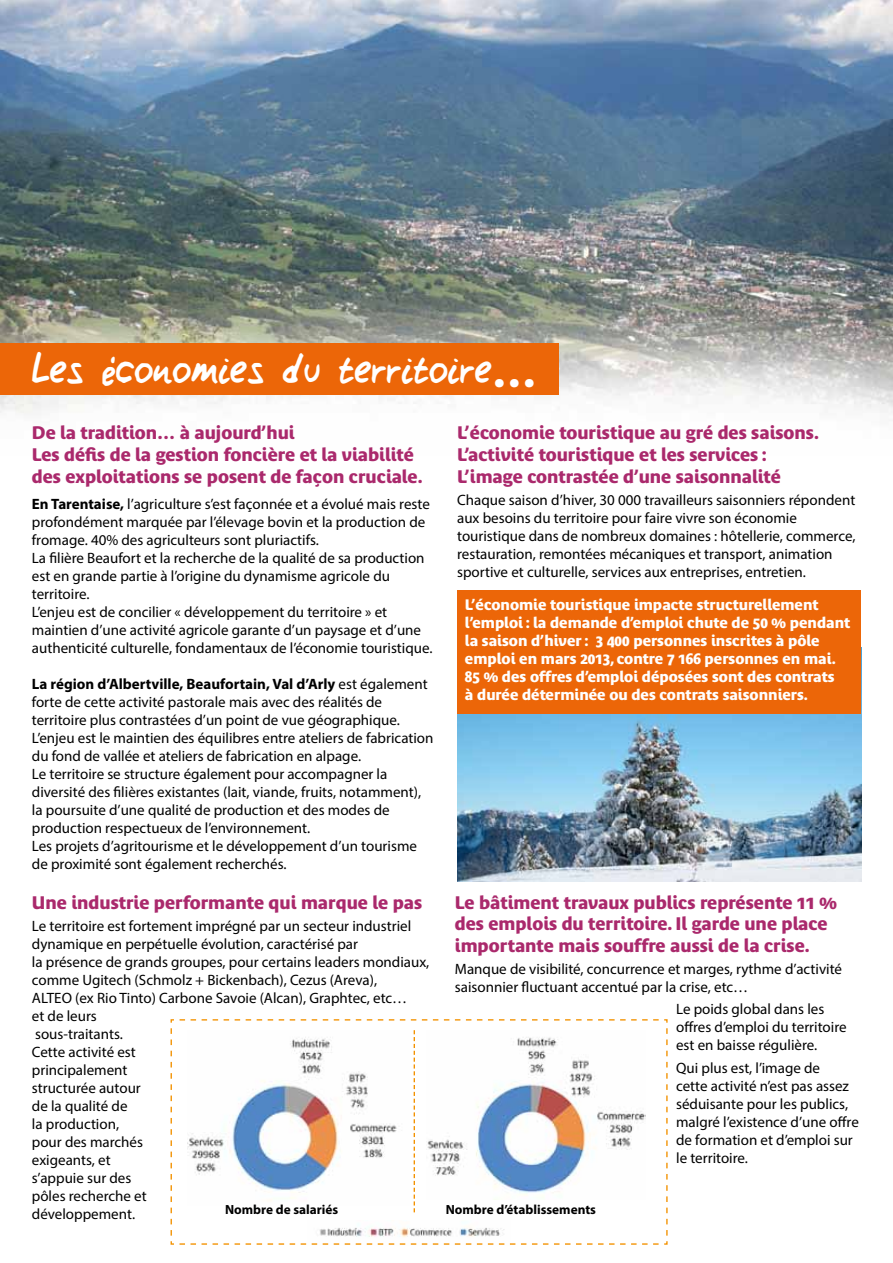
<style>
.page{position:relative;width:893px;height:1263px;background:#fff}
.page>*{position:absolute;margin:0;border:0;box-sizing:border-box;transform-origin:0 0}
.t1{font:45px "Claires Hand 3";color:#fff}
.t2{font:700 18px/21.6px "Bienvenue Beta";color:#aa296c}
.t3{font:15px/18px "Myriad Pro";color:#000}
.t4{font:700 15px/18px "Bienvenue Beta";color:#fff}
.t5{font:700 13.35px "Myriad Pro";color:#000}
.s1{font-family:"Bienvenue Beta";font-weight:700}
.s2{font-weight:700}
</style>
<div class="page">
<img style="left:0;top:0;width:893px;height:414px">
<img style="left:457px;top:714px;width:404px;height:167px">
<div style="left:457px;top:590px;width:404px;height:124px;background:#ec6608"></div>
<div style="left:0;top:343px;width:558px;height:52px;background:#ec6608"></div>
<svg style="left:170px;top:1019px;width:498px;height:226px"></svg>
<h1 class="t1" style="left:32px;top:351px;width:506px">Les économies du territoire<span class="s1">…</span></h1>
<p class="t2" style="left:32px;top:422px;width:392px">De la tradition… à aujourd’hui<br>Les défis de la gestion foncière et la viabilité des exploitations se posent de façon cruciale.</p>
<p class="t3" style="left:32px;top:495px;width:402px"><span class="s2">En Tarentaise,</span> l’agriculture s’est façonnée et a évolué mais reste profondément marquée par l’élevage bovin et la production de fromage. 40% des agriculteurs sont pluriactifs.<br>La filière Beaufort et la recherche de la qualité de sa production est en grande partie à l’origine du dynamisme agricole du territoire.<br>L’enjeu est de concilier « développement du territoire » et maintien d’une activité agricole garante d’un paysage et d’une authenticité culturelle, fondamentaux de l’économie touristique.</p>
<p class="t3" style="left:32px;top:675px;width:403px"><span class="s2">La région d’Albertville, Beaufortain, Val d’Arly</span> est également forte de cette activité pastorale mais avec des réalités de territoire plus contrastées d’un point de vue géographique.<br>L’enjeu est le maintien des équilibres entre ateliers de fabrication du fond de vallée et ateliers de fabrication en alpage.<br>Le territoire se structure également pour accompagner la diversité des filières existantes (lait, viande, fruits, notamment), la poursuite d’une qualité de production et des modes de production respectueux de l’environnement.<br>Les projets d’agritourisme et le développement d’un tourisme de proximité sont également recherchés.</p>
<p class="t2" style="left:32px;top:891px;width:392px">Une industrie performante qui marque le pas</p>
<p class="t3" style="left:32px;top:917px;width:399px">Le territoire est fortement imprégné par un secteur industriel dynamique en perpétuelle évolution, caractérisé par<br>la présence de grands groupes, pour certains leaders mondiaux, comme Ugitech (Schmolz + Bickenbach), Cezus (Areva),<br>ALTEO (ex Rio Tinto) Carbone Savoie (Alcan), Graphtec, etc…<br>et de leurs<br>sous-traitants.<br>Cette activité est<br>principalement<br>structurée autour<br>de la qualité de<br>la production,<br>pour des marchés<br>exigeants, et<br>s’appuie sur des<br>pôles recherche et<br>développement.</p>
<p class="t2" style="left:457px;top:422px;width:363px">L’économie touristique au gré des saisons.<br>L’activité touristique et les services :<br>L’image contrastée d’une saisonnalité</p>
<p class="t3" style="left:457px;top:490px;width:400px">Chaque saison d’hiver, 30 000 travailleurs saisonniers répondent aux besoins du territoire pour faire vivre son économie touristique dans de nombreux domaines : hôtellerie, commerce, restauration, remontées mécaniques et transport, animation sportive et culturelle, services aux entreprises, entretien.</p>
<p class="t4" style="left:465px;top:595px;width:387px">L’économie touristique impacte structurellement l’emploi : la demande d’emploi chute de 50 % pendant la saison d’hiver : 3 400 personnes inscrites à pôle emploi en mars 2013, contre 7 166 personnes en mai.<br>85 % des offres d’emploi déposées sont des contrats<br>à durée déterminée ou des contrats saisonniers.</p>
<p class="t2" style="left:455px;top:891px;width:384px">Le bâtiment travaux publics représente 11 % des emplois du territoire. Il garde une place importante mais souffre aussi de la crise.</p>
<p class="t3" style="left:455px;top:960px;width:389px">Manque de visibilité, concurrence et marges, rythme d’activité saisonnier fluctuant accentué par la crise, etc…</p>
<p class="t3" style="left:676px;top:1000px;width:172px">Le poids global dans les offres d’emploi du territoire est en baisse régulière.</p>
<p class="t3" style="left:676px;top:1058px;width:184px">Qui plus est, l’image de<br>cette activité n’est pas assez séduisante pour les publics, malgré l’existence d’une offre de formation et d’emploi sur le territoire.</p>
<p class="t5" style="left:225px;top:1201px;width:115px">Nombre de salariés</p>
<p class="t5" style="left:446px;top:1201px;width:152px">Nombre d’établissements</p>
</div>
